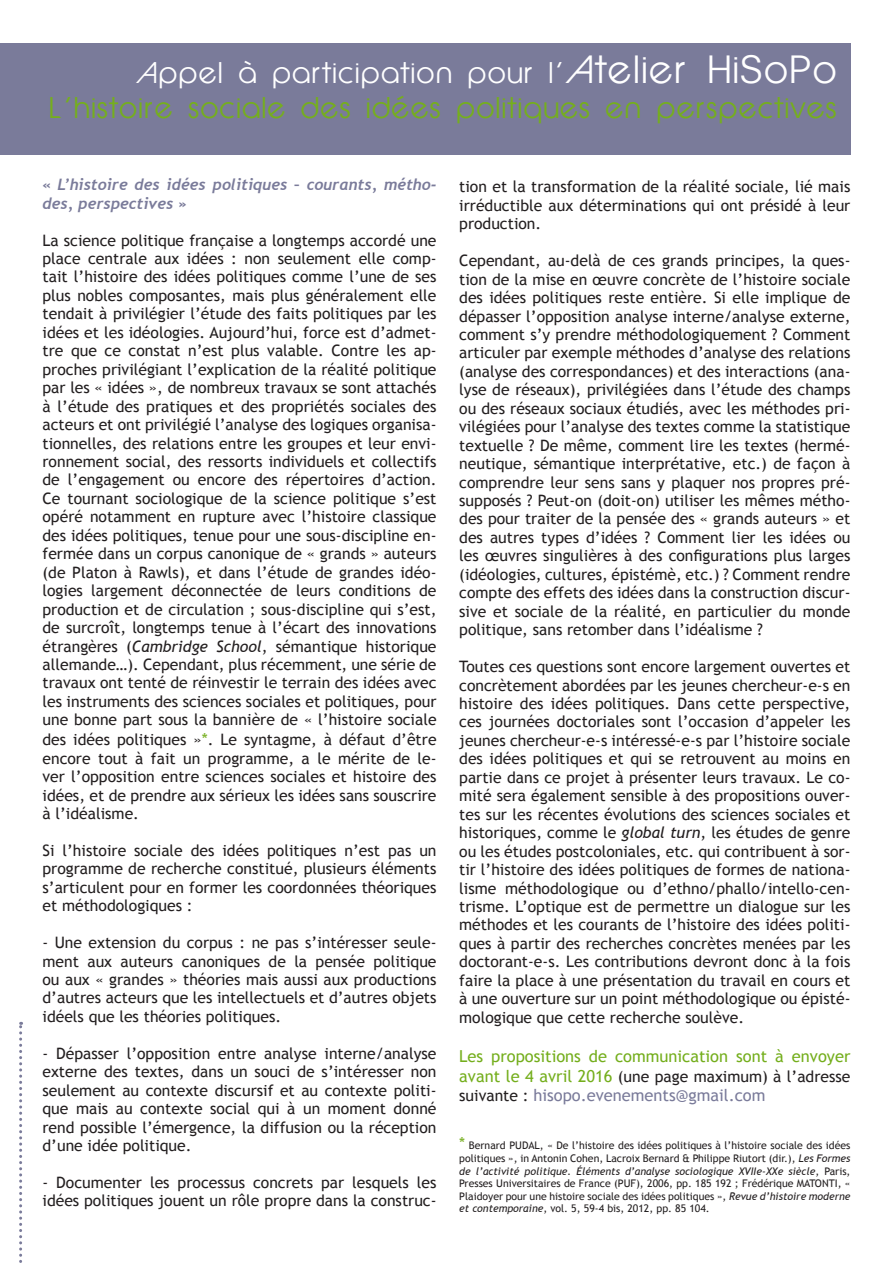
<style>
.page{position:relative;width:893px;height:1263px;background:#fff}
.page>*{position:absolute;margin:0;border:0;box-sizing:border-box;transform-origin:0 0}
.t1{font:28.5px/34.2px "Epic Fusion";color:#75af1d;text-align:right}
.t2{font:16.5px "Trebuchet MS";color:#74ae1c}
.t3{font:16.5px "Trebuchet MS";color:#7a7b9a}
.t4{font:15.75px/18.5px "Trebuchet MS";color:#231f20;text-align:justify}
.t5{font:italic 700 15.75px/18.5px "Trebuchet";color:#7a7b9a}
.t6{font:10.5px/12.6px "Trebuchet MS";color:#231f20;text-align:justify}
.s1{color:#fff}
.s2{font-size:37.5px;color:#fff}
.s3{font-style:italic}
.s4{font-size:16.5px;color:#74ae1c}
.s5{font-size:15.75px;color:#231f20}
</style>
<div class="page">
<div style="left:0;top:43px;width:850px;height:111px;background:#7a7b9a"></div>
<svg style="left:19px;top:1022px;width:3px;height:241px"></svg>
<p class="t1" style="left:48px;top:56px;width:791px"><span class="s1">Appel à participation pour l’</span><span class="s2">Atelier HiSoPo<br></span>L’histoire sociale des idées politiques en perspectives</p>
<p class="t5" style="left:43px;top:176px;width:396px">« L’histoire des idées politiques – courants, métho&shy;des, perspectives »</p>
<p class="t4" style="left:43px;top:231px;width:396px">La science politique française a longtemps accordé une place centrale aux idées : non seulement elle comp&shy;tait l’histoire des idées politiques comme l’une de ses plus nobles composantes, mais plus généralement elle tendait à privilégier l’étude des faits politiques par les idées et les idéologies. Aujourd’hui, force est d’admet&shy;tre que ce constat n’est plus valable. Contre les ap&shy;proches privilégiant l’explication de la réalité politique par les « idées », de nombreux travaux se sont attachés à l’étude des pratiques et des propriétés sociales des acteurs et ont privilégié l’analyse des logiques organisa&shy;tionnelles, des relations entre les groupes et leur envi&shy;ronnement social, des ressorts individuels et collectifs de l’engagement ou encore des répertoires d’action.<br>Ce tournant sociologique de la science politique s’est opéré notamment en rupture avec l’histoire classique des idées politiques, tenue pour une sous-discipline en&shy;fermée dans un corpus canonique de « grands » auteurs (de Platon à Rawls), et dans l’étude de grandes idéo&shy;logies largement déconnectée de leurs conditions de production et de circulation ; sous-discipline qui s’est, de surcroît, longtemps tenue à l’écart des innovations étrangères (<span class="s3">Cambridge School</span>, sémantique historique allemande…). Cependant, plus récemment, une série de travaux ont tenté de réinvestir le terrain des idées avec les instruments des sciences sociales et politiques, pour une bonne part sous la bannière de « l’histoire sociale des idées politiques »<span class="s4">*</span>. Le syntagme, à défaut d’être encore tout à fait un programme, a le mérite de le&shy;ver l’opposition entre sciences sociales et histoire des idées, et de prendre aux sérieux les idées sans souscrire à l’idéalisme.</p>
<p class="t4" style="left:43px;top:841px;width:396px">Si l’histoire sociale des idées politiques n’est pas un programme de recherche constitué, plusieurs éléments s’articulent pour en former les coordonnées théoriques et méthodologiques :</p>
<p class="t4" style="left:43px;top:933px;width:396px">- Une extension du corpus : ne pas s’intéresser seule&shy;ment aux auteurs canoniques de la pensée politique ou aux « grandes » théories mais aussi aux productions d’autres acteurs que les intellectuels et d’autres objets idéels que les théories politiques.</p>
<p class="t4" style="left:43px;top:1044px;width:396px">- Dépasser l’opposition entre analyse interne/analyse externe des textes, dans un souci de s’intéresser non seulement au contexte discursif et au contexte politi&shy;que mais au contexte social qui à un moment donné rend possible l’émergence, la diffusion ou la réception d’une idée politique.</p>
<p class="t4" style="left:43px;top:1173px;width:396px">- Documenter les processus concrets par lesquels les idées politiques jouent un rôle propre dans la construc-</p>
<p class="t4" style="left:459px;top:178px;width:393px">tion et la transformation de la réalité sociale, lié mais irréductible aux déterminations qui ont présidé à leur production.</p>
<p class="t4" style="left:459px;top:252px;width:393px">Cependant, au-delà de ces grands principes, la ques&shy;tion de la mise en œuvre concrète de l’histoire sociale des idées politiques reste entière. Si elle implique de dépasser l’opposition analyse interne/analyse externe, comment s’y prendre méthodologiquement ? Comment articuler par exemple méthodes d’analyse des relations (analyse des correspondances) et des interactions (ana&shy;lyse de réseaux), privilégiées dans l’étude des champs ou des réseaux sociaux étudiés, avec les méthodes pri&shy;vilégiées pour l’analyse des textes comme la statistique textuelle ? De même, comment lire les textes (hermé&shy;neutique, sémantique interprétative, etc.) de façon à comprendre leur sens sans y plaquer nos propres pré&shy;supposés ? Peut-on (doit-on) utiliser les mêmes métho&shy;des pour traiter de la pensée des « grands auteurs » et des autres types d’idées ? Comment lier les idées ou les œuvres singulières à des configurations plus larges (idéologies, cultures, épistémè, etc.) ? Comment rendre compte des effets des idées dans la construction discur&shy;sive et sociale de la réalité, en particulier du monde politique, sans retomber dans l’idéalisme ?</p>
<p class="t4" style="left:459px;top:657px;width:393px">Toutes ces questions sont encore largement ouvertes et concrètement abordées par les jeunes chercheur-e-s en histoire des idées politiques. Dans cette perspective, ces journées doctoriales sont l’occasion d’appeler les jeunes chercheur-e-s intéressé-e-s par l’histoire sociale des idées politiques et qui se retrouvent au moins en partie dans ce projet à présenter leurs travaux. Le co&shy;mité sera également sensible à des propositions ouver&shy;tes sur les récentes évolutions des sciences sociales et historiques, comme le <span class="s3">global turn</span>, les études de genre ou les études postcoloniales, etc. qui contribuent à sor&shy;tir l’histoire des idées politiques de formes de nationa&shy;lisme méthodologique ou d’ethno/phallo/intello-cen&shy;trisme. L’optique est de permettre un dialogue sur les méthodes et les courants de l’histoire des idées politi&shy;ques à partir des recherches concrètes menées par les doctorant-e-s. Les contributions devront donc à la fois faire la place à une présentation du travail en cours et à une ouverture sur un point méthodologique ou épisté&shy;mologique que cette recherche soulève.</p>
<p class="t2" style="left:459px;top:1046px;width:393px">Les propositions de communication sont à envoyer</p>
<p class="t4" style="left:459px;top:1067px;width:393px"><span class="s4">avant le 4 avril 2016</span> (une page maximum) à l’adresse</p>
<p class="t3" style="left:459px;top:1086px;width:308px"><span class="s5">suivante :</span> hisopo.evenements@gmail.com</p>
<p class="t6" style="left:459px;top:1139px;width:393px"><span class="s4">*</span> Bernard PUDAL, « De l’histoire des idées politiques à l’histoire sociale des idées politiques », in Antonin Cohen, Lacroix Bernard &amp; Philippe Riutort (dir.), <span class="s3">Les Formes de l’activité politique. Éléments d’analyse sociologique XVIIe-XXe siècle</span>, Paris, Presses Universitaires de France (PUF), 2006, pp. 185 192 ; Frédérique MATONTI, « Plaidoyer pour une histoire sociale des idées politiques », <span class="s3">Revue d’histoire moderne et contemporaine</span>, vol. 5, 59-4 bis, 2012, pp. 85 104.</p>
</div>
